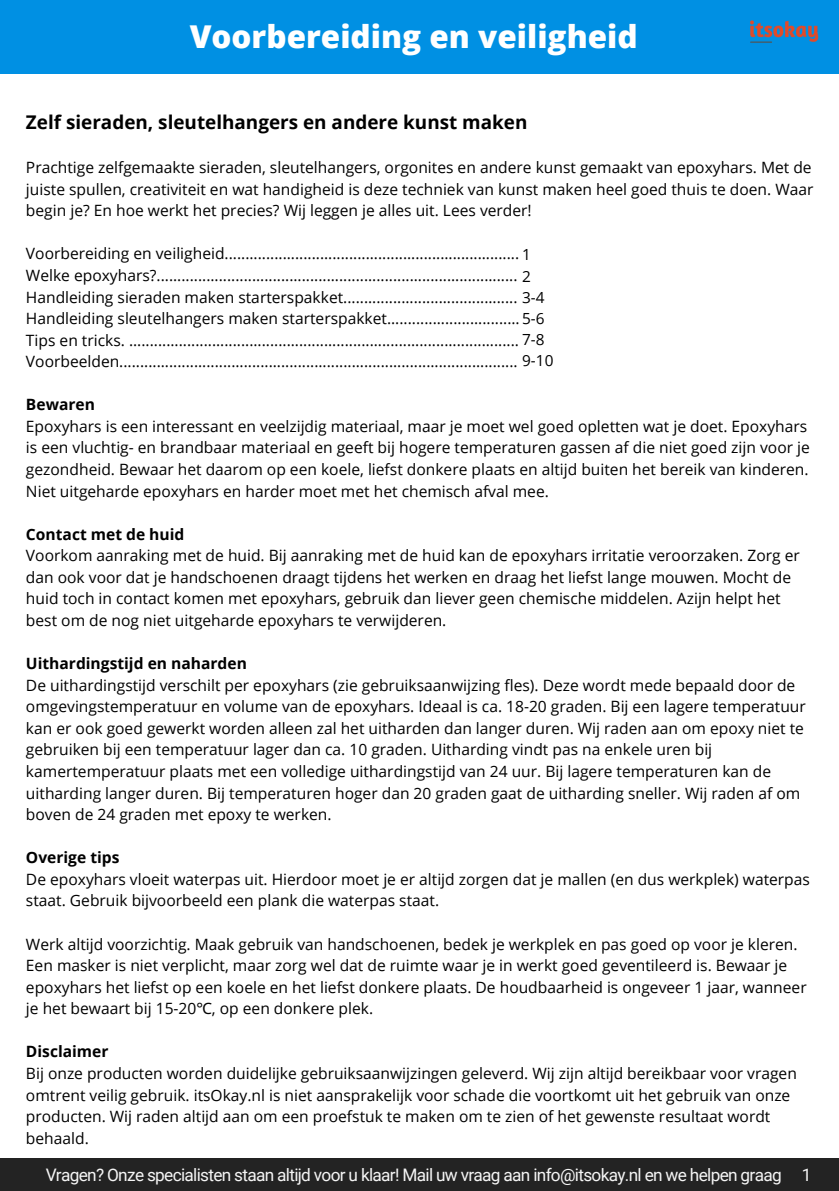
<style>
.page{position:relative;width:839px;height:1191px;background:#fff}
.page>*{position:absolute;margin:0;border:0;box-sizing:border-box;transform-origin:0 0}
.t1{font:800 31.4px "Open Sans";color:#fff}
.t2{font:700 18.8px "Open Sans";color:#000}
.t3{font:17.2px "Roboto";letter-spacing:-.04em;color:#f5f5f5}
.t4{font:15.6px/21.6px "Open Sans";color:#000}
.t5{font:700 15.6px "Open Sans";color:#000}
.s1{font-size:15.4px}
.s2{font-family:"Noto Sans"}
</style>
<div class="page">
<div style="left:0;top:0;width:838px;height:74px;background:#0090e3"></div>
<img style="left:750px;top:20px;width:69px;height:23px">
<div style="left:0;top:1158px;width:838px;height:33px;background:#232323"></div>
<p class="t1" style="left:190px;top:15px;width:449px">Voorbereiding en veiligheid</p>
<p class="t2" style="left:26px;top:109px;width:503px">Zelf sieraden, sleutelhangers en andere kunst maken</p>
<p class="t4" style="left:26px;top:156px;width:789px;text-align:justify">Prachtige zelfgemaakte sieraden, sleutelhangers, orgonites en andere kunst gemaakt van epoxyhars. Met de juiste spullen, creativiteit en wat handigheid is deze techniek van kunst maken heel goed thuis te doen. Waar begin je? En hoe werkt het precies? Wij leggen je alles uit. Lees verder!</p>
<p class="t4" style="left:26px;top:243px;width:506px">Voorbereiding en veiligheid....................................................................... <span class="s1">1</span></p>
<p class="t4" style="left:26px;top:264px;width:506px">Welke epoxyhars?....................................................................................... <span class="s1">2</span></p>
<p class="t4" style="left:26px;top:286px;width:520px">Handleiding sieraden maken starterspakket.......................................... <span class="s1">3-4</span></p>
<p class="t4" style="left:26px;top:307px;width:520px">Handleiding sleutelhangers maken starterspakket................................ <span class="s1">5-6</span></p>
<p class="t4" style="left:26px;top:329px;width:520px">Tips en tricks. .............................................................................................. <span class="s1">7-8</span></p>
<p class="t4" style="left:26px;top:350px;width:529px">Voorbeelden................................................................................................ <span class="s1">9-10</span></p>
<p class="t5" style="left:26px;top:394px;width:70px">Bewaren</p>
<p class="t4" style="left:26px;top:415px;width:785px">Epoxyhars is een interessant en veelzijdig materiaal, maar je moet wel goed opletten wat je doet. Epoxyhars is een vluchtig- en brandbaar materiaal en geeft bij hogere temperaturen gassen af die niet goed zijn voor je gezondheid. Bewaar het daarom op een koele, liefst donkere plaats en altijd buiten het bereik van kinderen.<br>Niet uitgeharde epoxyhars en harder moet met het chemisch afval mee.</p>
<p class="t5" style="left:26px;top:523px;width:160px">Contact met de huid</p>
<p class="t4" style="left:26px;top:544px;width:775px">Voorkom aanraking met de huid. Bij aanraking met de huid kan de epoxyhars irritatie veroorzaken. Zorg er dan ook voor dat je handschoenen draagt tijdens het werken en draag het liefst lange mouwen. Mocht de huid toch in contact komen met epoxyhars, gebruik dan liever geen chemische middelen. Azijn helpt het best om de nog niet uitgeharde epoxyhars te verwijderen.</p>
<p class="t5" style="left:26px;top:653px;width:222px">Uithardingstijd en naharden</p>
<p class="t4" style="left:26px;top:674px;width:781px">De uithardingstijd verschilt per epoxyhars (zie gebruiksaanwijzing fles). Deze wordt mede bepaald door de omgevingstemperatuur en volume van de epoxyhars. Ideaal is ca. 18-20 graden. Bij een lagere temperatuur kan er ook goed gewerkt worden alleen zal het uitharden dan langer duren. Wij raden aan om epoxy niet te gebruiken bij een temperatuur lager dan ca. 10 graden. Uitharding vindt pas na enkele uren bij kamertemperatuur plaats met een volledige uithardingstijd van 24 uur. Bij lagere temperaturen kan de uitharding langer duren. Bij temperaturen hoger dan 20 graden gaat de uitharding sneller. Wij raden af om boven de 24 graden met epoxy te werken.</p>
<p class="t5" style="left:26px;top:847px;width:95px">Overige tips</p>
<p class="t4" style="left:26px;top:868px;width:785px">De epoxyhars vloeit waterpas uit. Hierdoor moet je er altijd zorgen dat je mallen (en dus werkplek) waterpas staat. Gebruik bijvoorbeeld een plank die waterpas staat.</p>
<p class="t4" style="left:26px;top:933px;width:782px">Werk altijd voorzichtig. Maak gebruik van handschoenen, bedek je werkplek en pas goed op voor je kleren.<br>Een masker is niet verplicht, maar zorg wel dat de ruimte waar je in werkt goed geventileerd is. Bewaar je epoxyhars het liefst op een koele en het liefst donkere plaats. De houdbaarheid is ongeveer 1 jaar, wanneer je het bewaart bij 15-20<span class="s2">℃</span>, op een donkere plek.</p>
<p class="t5" style="left:26px;top:1041px;width:84px">Disclaimer</p>
<p class="t4" style="left:26px;top:1062px;width:772px">Bij onze producten worden duidelijke gebruiksaanwijzingen geleverd. Wij zijn altijd bereikbaar voor vragen omtrent veilig gebruik. itsOkay.nl is niet aansprakelijk voor schade die voortkomt uit het gebruik van onze producten. Wij raden altijd aan om een proefstuk te maken om te zien of het gewenste resultaat wordt behaald.</p>
<p class="t3" style="left:46px;top:1165px;width:737px">Vragen? Onze specialisten staan altijd voor u klaar! Mail uw vraag aan info@itsokay.nl en we helpen graag</p>
<p class="t3" style="left:801px;top:1165px;width:11px">1</p>
</div>
